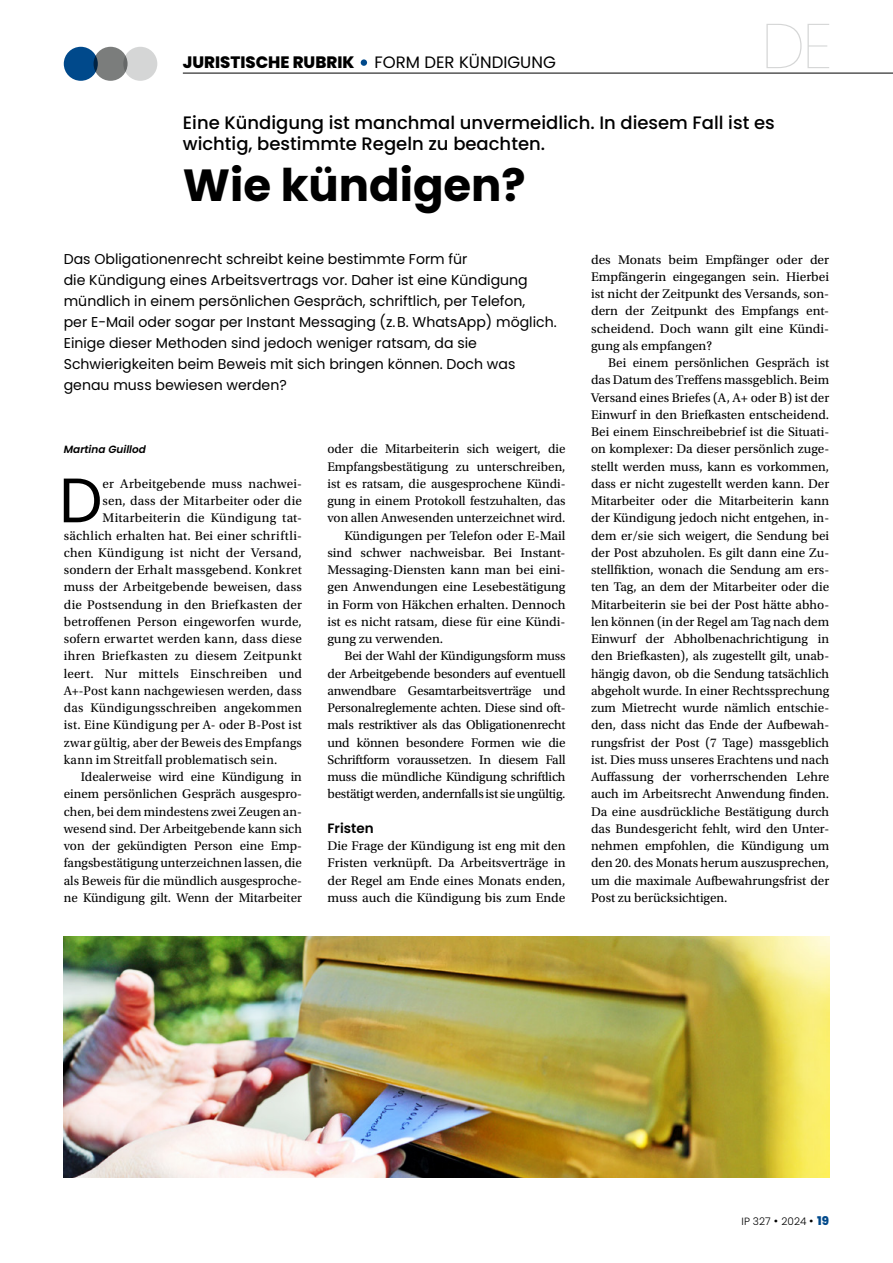
<style>
.page{position:relative;width:893px;height:1263px;background:#fff}
.page>*{position:absolute;margin:0;border:0;box-sizing:border-box;transform-origin:0 0}
.t1{font:62.7px "Poppins";color:#000}
.t2{font:700 45px "Poppins";color:#000}
.t3{font:500 18px/21px "Poppins";color:#000}
.t4{font:800 16.5px "Poppins";color:#000}
.t5{font:14.25px/21px "Poppins";color:#000}
.t6{font:600 13.5px "Poppins";color:#000}
.t7{font:13.2px/17.2px "Utopia Std";color:#000;text-align:justify}
.t8{font:italic 600 10.5px "Poppins";color:#000}
.t9{font:300 10.5px "Poppins";letter-spacing:.01em;color:#000}
.s1{font-weight:400}
.s2{font-size:12px}
.s3{font-weight:800;font-size:12px;color:#00498b}
</style>
<div class="page">
<div style="left:123px;top:47px;width:34px;height:34px;background:#d5d6d6;border-radius:50%"></div>
<div style="left:94px;top:47px;width:34px;height:34px;background:#7b7d7c;border-radius:50%"></div>
<div style="left:64px;top:47px;width:34px;height:34px;background:#00498b;border-radius:50%"></div>
<svg style="left:766px;top:24px;width:63px;height:44px"></svg>
<hr style="left:183px;top:73px;width:710px;height:1px;background:#000">
<div style="left:361px;top:59px;width:6px;height:7px;background:#00498b;border-radius:50%"></div>
<img style="left:64px;top:936px;width:765px;height:242px">
<p class="t4" style="left:183px;top:53px;width:374px">JURISTISCHE RUBRIK <span class="s1">FORM DER KÜNDIGUNG</span></p>
<h3 class="t3" style="left:183px;top:113px;width:593px">Eine Kündigung ist manchmal unvermeidlich. In diesem Fall ist es wichtig, bestimmte Regeln zu beachten.</h3>
<h2 class="t2" style="left:183px;top:160px;width:344px">Wie kündigen?</h2>
<p class="t5" style="left:64px;top:248px;width:494px">Das Obligationenrecht schreibt keine bestimmte Form für<br>die Kündigung eines Arbeitsvertrags vor. Daher ist eine Kündigung mündlich in einem persönlichen Gespräch, schriftlich, per Telefon,<br>per E-Mail oder sogar per Instant Messaging (z.B. WhatsApp) möglich.<br>Einige dieser Methoden sind jedoch weniger ratsam, da sie Schwierigkeiten beim Beweis mit sich bringen können. Doch was genau muss bewiesen werden?</p>
<p class="t8" style="left:64px;top:444px;width:84px">Martina Guillod</p>
<h1 class="t1" style="left:59px;top:464px;width:45px">D</h1>
<p class="t7" style="left:102px;top:475px;width:201px">er Arbeitgebende muss nachwei-</p>
<p class="t7" style="left:102px;top:492px;width:201px">sen, dass der Mitarbeiter oder die</p>
<p class="t7" style="left:102px;top:510px;width:201px">Mitarbeiterin die Kündigung tat-</p>
<p class="t7" style="left:64px;top:527px;width:240px">sächlich erhalten hat. Bei einer schriftli-</p>
<p class="t7" style="left:64px;top:544px;width:240px">chen Kündigung ist nicht der Versand,</p>
<p class="t7" style="left:64px;top:561px;width:240px">sondern der Erhalt massgebend. Konkret</p>
<p class="t7" style="left:64px;top:579px;width:240px">muss der Arbeitgebende beweisen, dass</p>
<p class="t7" style="left:64px;top:596px;width:240px">die Postsendung in den Briefkasten der</p>
<p class="t7" style="left:64px;top:613px;width:240px">betroffenen Person eingeworfen wurde,</p>
<p class="t7" style="left:64px;top:630px;width:240px">sofern erwartet werden kann, dass diese</p>
<p class="t7" style="left:64px;top:648px;width:240px">ihren Briefkasten zu diesem Zeitpunkt</p>
<p class="t7" style="left:64px;top:665px;width:240px">leert. Nur mittels Einschreiben und</p>
<p class="t7" style="left:64px;top:682px;width:240px">A+-Post kann nachgewiesen werden, dass</p>
<p class="t7" style="left:64px;top:699px;width:240px">das Kündigungsschreiben angekommen</p>
<p class="t7" style="left:64px;top:717px;width:240px">ist. Eine Kündigung per A- oder B-Post ist</p>
<p class="t7" style="left:64px;top:734px;width:240px">zwar gültig, aber der Beweis des Empfangs</p>
<p class="t7" style="left:64px;top:751px;width:215px">kann im Streitfall problematisch sein.</p>
<p class="t7" style="left:81px;top:768px;width:223px">Idealerweise wird eine Kündigung in</p>
<p class="t7" style="left:64px;top:786px;width:240px">einem persönlichen Gespräch ausgespro-</p>
<p class="t7" style="left:64px;top:803px;width:240px">chen, bei dem mindestens zwei Zeugen an-</p>
<p class="t7" style="left:64px;top:820px;width:240px">wesend sind. Der Arbeitgebende kann sich</p>
<p class="t7" style="left:64px;top:837px;width:240px">von der gekündigten Person eine Emp-</p>
<p class="t7" style="left:64px;top:855px;width:240px">fangsbestätigung unterzeichnen lassen, die</p>
<p class="t7" style="left:64px;top:872px;width:240px">als Beweis für die mündlich ausgesproche-</p>
<p class="t7" style="left:64px;top:889px;width:240px">ne Kündigung gilt. Wenn der Mitarbeiter</p>
<p class="t7" style="left:327px;top:441px;width:240px">oder die Mitarbeiterin sich weigert, die</p>
<p class="t7" style="left:327px;top:458px;width:240px">Empfangsbestätigung zu unterschreiben,</p>
<p class="t7" style="left:327px;top:475px;width:240px">ist es ratsam, die ausgesprochene Kündi-</p>
<p class="t7" style="left:327px;top:492px;width:240px">gung in einem Protokoll festzuhalten, das</p>
<p class="t7" style="left:327px;top:510px;width:240px">von allen Anwesenden unterzeichnet wird.</p>
<p class="t7" style="left:344px;top:527px;width:223px">Kündigungen per Telefon oder E-Mail</p>
<p class="t7" style="left:327px;top:544px;width:240px">sind schwer nachweisbar. Bei Instant-</p>
<p class="t7" style="left:327px;top:561px;width:240px">Messaging-Diensten kann man bei eini-</p>
<p class="t7" style="left:327px;top:579px;width:240px">gen Anwendungen eine Lesebestätigung</p>
<p class="t7" style="left:327px;top:596px;width:240px">in Form von Häkchen erhalten. Dennoch</p>
<p class="t7" style="left:327px;top:613px;width:240px">ist es nicht ratsam, diese für eine Kündi-</p>
<p class="t7" style="left:327px;top:630px;width:117px">gung zu verwenden.</p>
<p class="t7" style="left:344px;top:648px;width:223px">Bei der Wahl der Kündigungsform muss</p>
<p class="t7" style="left:327px;top:665px;width:240px">der Arbeitgebende besonders auf eventuell</p>
<p class="t7" style="left:327px;top:682px;width:240px">anwendbare Gesamtarbeitsverträge und</p>
<p class="t7" style="left:327px;top:699px;width:240px">Personalreglemente achten. Diese sind oft-</p>
<p class="t7" style="left:327px;top:717px;width:240px">mals restriktiver als das Obligationenrecht</p>
<p class="t7" style="left:327px;top:734px;width:240px">und können besondere Formen wie die</p>
<p class="t7" style="left:327px;top:751px;width:240px">Schriftform voraussetzen. In diesem Fall</p>
<p class="t7" style="left:327px;top:768px;width:240px">muss die mündliche Kündigung schriftlich</p>
<p class="t7" style="left:327px;top:786px;width:240px">bestätigt werden, andernfalls ist sie ungültig.</p>
<p class="t6" style="left:327px;top:820px;width:48px">Fristen</p>
<p class="t7" style="left:327px;top:837px;width:240px">Die Frage der Kündigung ist eng mit den Fristen verknüpft. Da Arbeitsverträge in der Regel am Ende eines Monats enden, muss auch die Kündigung bis zum Ende</p>
<p class="t7" style="left:591px;top:251px;width:240px">des Monats beim Empfänger oder der Empfängerin eingegangen sein. Hierbei ist nicht der Zeitpunkt des Versands, son&shy;dern der Zeitpunkt des Empfangs ent&shy;scheidend. Doch wann gilt eine Kündi&shy;gung als empfangen?</p>
<p class="t7" style="left:591px;top:354px;width:240px;text-indent:17px">Bei einem persönlichen Gespräch ist das Datum des Treffens massgeblich. Beim Versand eines Briefes (A, A+ oder B) ist der Einwurf in den Briefkasten entscheidend.<br>Bei einem Einschreibebrief ist die Situati&shy;on komplexer: Da dieser persönlich zuge&shy;stellt werden muss, kann es vorkommen, dass er nicht zugestellt werden kann. Der Mitarbeiter oder die Mitarbeiterin kann der Kündigung jedoch nicht entgehen, in&shy;dem er/sie sich weigert, die Sendung bei der Post abzuholen. Es gilt dann eine Zu&shy;stellfiktion, wonach die Sendung am ers&shy;ten Tag, an dem der Mitarbeiter oder die Mitarbeiterin sie bei der Post hätte abho&shy;len können (in der Regel am Tag nach dem Einwurf der Abholbenachrichtigung in den Briefkasten), als zugestellt gilt, unab&shy;hängig davon, ob die Sendung tatsächlich abgeholt wurde. In einer Rechtssprechung zum Mietrecht wurde nämlich entschie&shy;den, dass nicht das Ende der Aufbewah&shy;rungsfrist der Post (7 Tage) massgeblich ist. Dies muss unseres Erachtens und nach Auffassung der vorherrschenden Lehre auch im Arbeitsrecht Anwendung finden.<br>Da eine ausdrückliche Bestätigung durch das Bundesgericht fehlt, wird den Unter&shy;nehmen empfohlen, die Kündigung um den 20. des Monats herum auszusprechen, um die maximale Aufbewahrungsfrist der Post zu berücksichtigen.</p>
<p class="t9" style="left:741px;top:1215px;width:89px">IP 327 <span class="s2">•</span> 2024 <span class="s2">•</span> <span class="s3">19</span></p>
</div>
